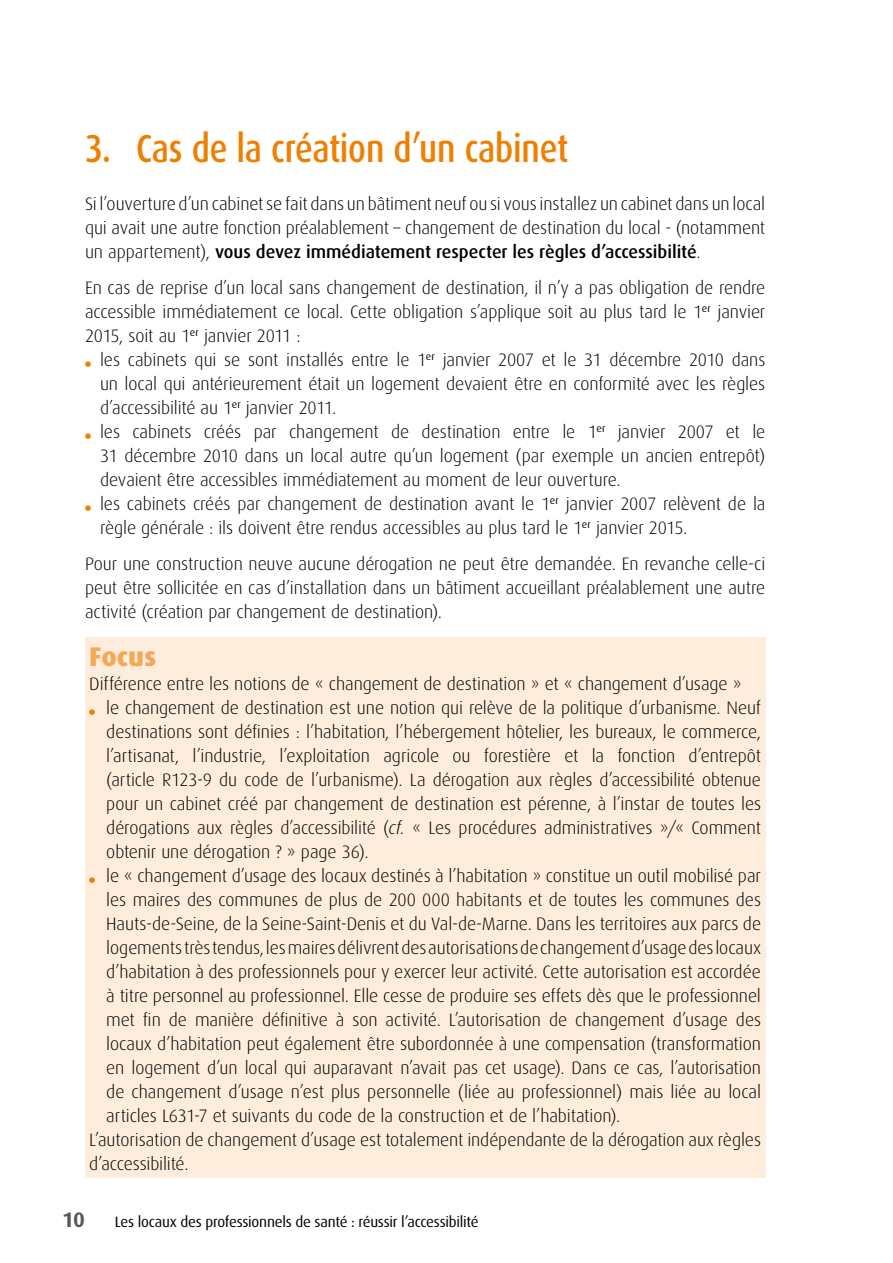
<style>
.page{position:relative;width:893px;height:1263px;background:#fff}
.page>*{position:absolute;margin:0;border:0;box-sizing:border-box;transform-origin:0 0}
.t1{font:500 39px "Dax";letter-spacing:-.01em;color:#ee7f00;scale:.85 1}
.t2{font:800 27px "Dax";color:#f5a858}
.t3{font:700 21px "Dax";color:#58585a}
.t4{font:300 18px/24px "Dax";letter-spacing:-.005em;color:#000;text-align:justify}
.t5{font:15px "Dax";letter-spacing:-.015em;color:#000}
.s1{font-weight:500}
.s2{font-style:italic}
</style>
<div class="page">
<div style="left:85px;top:637px;width:680px;height:540px;background:#feeddc"></div>
<h1 class="t1" style="left:85px;top:127px;width:570px">3. Cas de la création d’un cabinet</h1>
<p class="t4" style="left:85px;top:192px;width:682px">Si l’ouverture d’un cabinet se fait dans un bâtiment neuf ou si vous installez un cabinet dans un local qui avait une autre fonction préalablement – changement de destination du local - (notamment un appartement), <span class="s1">vous devez immédiatement respecter les règles d’accessibilité</span>.</p>
<p class="t4" style="left:85px;top:276px;width:682px">En cas de reprise d’un local sans changement de destination, il n’y a pas obligation de rendre accessible immédiatement ce local. Cette obligation s’applique soit au plus tard le 1<sup>er</sup> janvier 2015, soit au 1<sup>er</sup> janvier 2011 :</p>
<p class="t4" style="left:100px;top:348px;width:667px;text-align:left">les cabinets qui se sont installés entre le 1<sup>er</sup> janvier 2007 et le 31 décembre 2010 dans un local qui antérieurement était un logement devaient être en conformité avec les règles d’accessibilité au 1<sup>er</sup> janvier 2011.<br>les cabinets créés par changement de destination entre le 1<sup>er</sup> janvier 2007 et le 31 décembre 2010 dans un local autre qu’un logement (par exemple un ancien entrepôt) devaient être accessibles immédiatement au moment de leur ouverture.<br>les cabinets créés par changement de destination avant le 1<sup>er</sup> janvier 2007 relèvent de la règle générale : ils doivent être rendus accessibles au plus tard le 1<sup>er</sup> janvier 2015.</p>
<p class="t4" style="left:85px;top:552px;width:682px">Pour une construction neuve aucune dérogation ne peut être demandée. En revanche celle-ci peut être sollicitée en cas d’installation dans un bâtiment accueillant préalablement une autre activité (création par changement de destination).</p>
<h2 class="t2" style="left:89px;top:641px;width:68px">Focus</h2>
<p class="t4" style="left:89px;top:672px;width:654px">Différence entre les notions de « changement de destination » et « changement d’usage »</p>
<p class="t4" style="left:106px;top:696px;width:656px">le changement de destination est une notion qui relève de la politique d’urbanisme. Neuf</p>
<p class="t4" style="left:106px;top:720px;width:656px">destinations sont définies : l’habitation, l’hébergement hôtelier, les bureaux, le commerce,</p>
<p class="t4" style="left:106px;top:744px;width:656px">l’artisanat, l’industrie, l’exploitation agricole ou forestière et la fonction d’entrepôt</p>
<p class="t4" style="left:106px;top:768px;width:656px">(article R123-9 du code de l’urbanisme). La dérogation aux règles d’accessibilité obtenue</p>
<p class="t4" style="left:106px;top:792px;width:656px">pour un cabinet créé par changement de destination est pérenne, à l’instar de toutes les</p>
<p class="t4" style="left:106px;top:816px;width:656px">dérogations aux règles d’accessibilité (<span class="s2">cf.</span> « Les procédures administratives »/« Comment</p>
<p class="t4" style="left:106px;top:840px;width:264px">obtenir une dérogation ? » page 36).</p>
<p class="t4" style="left:106px;top:864px;width:656px">le « changement d’usage des locaux destinés à l’habitation » constitue un outil mobilisé par</p>
<p class="t4" style="left:106px;top:888px;width:656px">les maires des communes de plus de 200 000 habitants et de toutes les communes des</p>
<p class="t4" style="left:106px;top:912px;width:656px">Hauts-de-Seine, de la Seine-Saint-Denis et du Val-de-Marne. Dans les territoires aux parcs de</p>
<p class="t4" style="left:106px;top:936px;width:656px">logements très tendus, les maires délivrent des autorisations de changement d’usage des locaux</p>
<p class="t4" style="left:106px;top:960px;width:656px">d’habitation à des professionnels pour y exercer leur activité. Cette autorisation est accordée</p>
<p class="t4" style="left:106px;top:984px;width:656px">à titre personnel au professionnel. Elle cesse de produire ses effets dès que le professionnel</p>
<p class="t4" style="left:106px;top:1008px;width:656px">met fin de manière définitive à son activité. L’autorisation de changement d’usage des</p>
<p class="t4" style="left:106px;top:1032px;width:656px">locaux d’habitation peut également être subordonnée à une compensation (transformation</p>
<p class="t4" style="left:106px;top:1056px;width:656px">en logement d’un local qui auparavant n’avait pas cet usage). Dans ce cas, l’autorisation</p>
<p class="t4" style="left:106px;top:1080px;width:656px">de changement d’usage n’est plus personnelle (liée au professionnel) mais liée au local</p>
<p class="t4" style="left:106px;top:1104px;width:516px">articles L631-7 et suivants du code de la construction et de l’habitation).</p>
<p class="t4" style="left:89px;top:1128px;width:673px">L’autorisation de changement d’usage est totalement indépendante de la dérogation aux règles</p>
<p class="t4" style="left:89px;top:1152px;width:101px">d’accessibilité.</p>
<p class="t3" style="left:62px;top:1207px;width:24px">10</p>
<p class="t5" style="left:115px;top:1213px;width:365px">Les locaux des professionnels de santé : réussir l’accessibilité</p>
</div>
